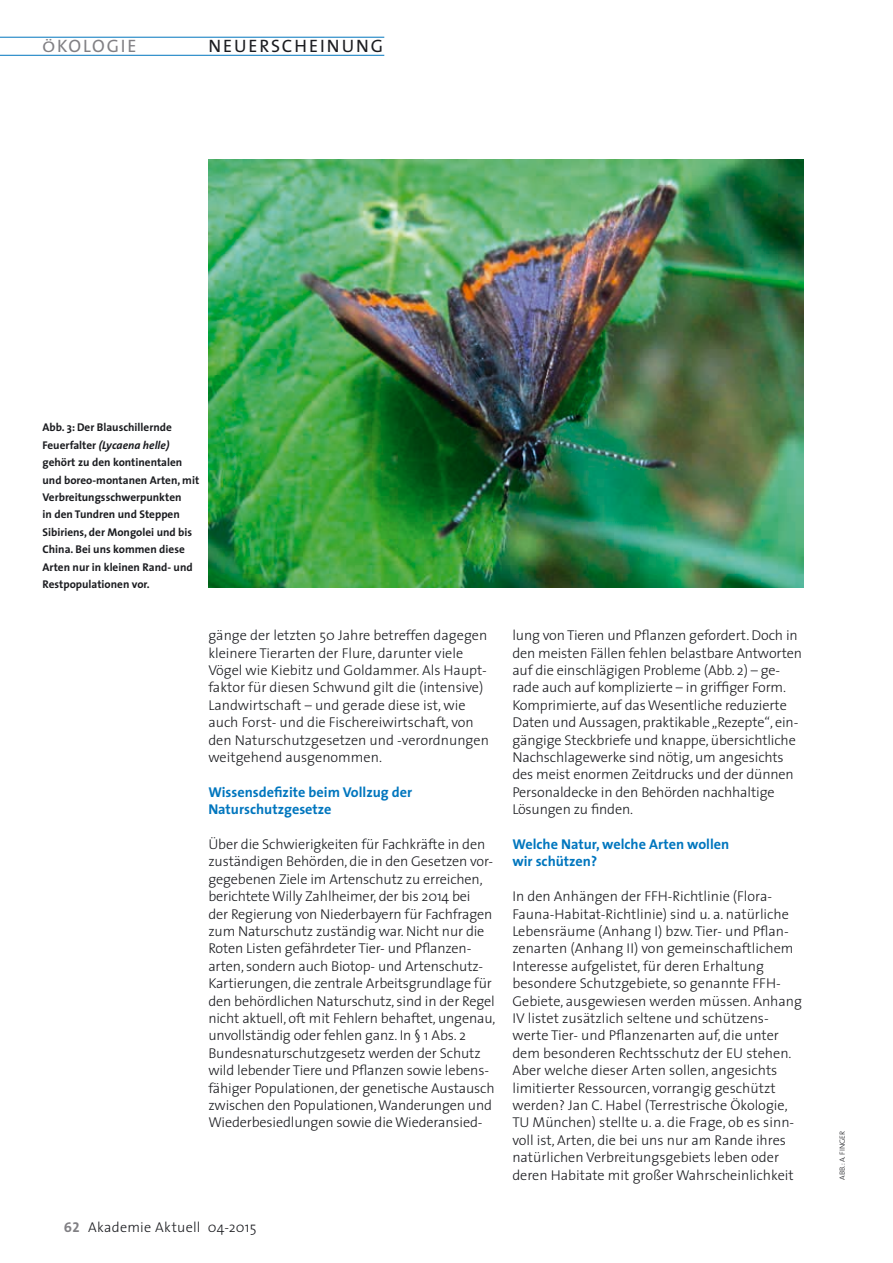
<style>
.page{position:relative;width:893px;height:1263px;background:#fff}
.page>*{position:absolute;margin:0;border:0;box-sizing:border-box;transform-origin:0 0}
.t1{font:18px "The Sans";letter-spacing:.11em;color:#1b1c20}
.t2{font:18px "The Sans";letter-spacing:.1em;color:#818084}
.t3{font:300 14.25px/17.4px "The Sans";letter-spacing:-.01em;color:#1b1c20}
.t4{font:700 14.25px/17.4px "The Sans";color:#0076be}
.t5{font:300 14.25px "The Sans";letter-spacing:.02em;color:#1b1c20}
.t6{font:700 11.25px/17.4px "The Sans";color:#1b1c20}
.t7{font:7.5px "The Sans Light Caps";color:#1b1c20}
.s1{font-size:15.45px}
.s2{font-style:italic}
.s3{font-family:"The Sans Bold Caps";font-weight:400;color:#818084}
</style>
<div class="page">
<img style="left:208px;top:159px;width:596px;height:429px">
<hr style="left:0;top:55px;width:384px;height:1px;background:#0076be">
<hr style="left:0;top:37px;width:384px;height:1px;background:#0076be">
<p class="t2" style="left:43px;top:31px;width:96px"><span class="s1">Ö</span>KOLOGIE</p>
<p class="t1" style="left:208px;top:31px;width:176px">NEUERSCHEINUNG</p>
<p class="t6" style="left:43px;top:419px;width:158px">Abb. 3: Der Blauschillernde<br>Feuerfalter <span class="s2">(Lycaena helle) </span>gehört zu den kontinentalen und boreo-montanen Arten, mit<br>Verbreitungsschwerpunkten<br>in den Tundren und Steppen<br>Sibiriens, der Mongolei und bis<br>China. Bei uns kommen diese<br>Arten nur in kleinen Rand- und<br>Restpopulationen vor.</p>
<p class="t3" style="left:208px;top:626px;width:282px">gänge der letzten 50 Jahre betreffen dagegen kleinere Tierarten der Flure, darunter viele Vögel wie Kiebitz und Goldammer. Als Haupt&shy;faktor für diesen Schwund gilt die (intensive)<br>Landwirtschaft – und gerade diese ist, wie auch Forst- und die Fischereiwirtschaft, von den Naturschutzgesetzen und -verordnungen weitgehend ausgenommen.</p>
<p class="t4" style="left:208px;top:783px;width:205px">Wissensdefizite beim Vollzug der<br>Naturschutzgesetze</p>
<p class="t3" style="left:208px;top:835px;width:289px">Über die Schwierigkeiten für Fachkräfte in den zuständigen Behörden, die in den Gesetzen vor&shy;gegebenen Ziele im Artenschutz zu erreichen, berichtete Willy Zahlheimer, der bis 2014 bei<br>der Regierung von Niederbayern für Fachfragen zum Naturschutz zuständig war. Nicht nur die Roten Listen gefährdeter Tier- und Pflanzen&shy;arten, sondern auch Biotop- und Artenschutz-Kartierungen, die zentrale Arbeitsgrundlage für den behördlichen Naturschutz, sind in der Regel nicht aktuell, oft mit Fehlern behaftet, ungenau, unvollständig oder fehlen ganz. In § 1 Abs. 2<br>Bundesnaturschutzgesetz werden der Schutz wild lebender Tiere und Pflanzen sowie lebens&shy;fähiger Populationen, der genetische Austausch zwischen den Populationen, Wanderungen und Wiederbesiedlungen sowie die Wiederansied-</p>
<p class="t5" style="left:64px;top:1215px;width:194px"><span class="s3">62</span> Akademie Aktuell 04-2015</p>
<p class="t3" style="left:512px;top:626px;width:291px">lung von Tieren und Pflanzen gefordert. Doch in den meisten Fällen fehlen belastbare Antworten auf die einschlägigen Probleme (Abb. 2) – ge&shy;rade auch auf komplizierte – in griffiger Form.<br>Komprimierte, auf das Wesentliche reduzierte Daten und Aussagen, praktikable „Rezepte“, ein&shy;gängige Steckbriefe und knappe, übersichtliche Nachschlagewerke sind nötig, um angesichts des meist enormen Zeitdrucks und der dünnen Personaldecke in den Behörden nachhaltige Lösungen zu finden.</p>
<p class="t4" style="left:512px;top:835px;width:218px">Welche Natur, welche Arten wollen wir schützen?</p>
<p class="t3" style="left:512px;top:887px;width:291px">In den Anhängen der FFH-Richtlinie (Flora-Fauna-Habitat-Richtlinie) sind u. a. natürliche Lebensräume (Anhang I) bzw. Tier- und Pflan&shy;zenarten (Anhang II) von gemeinschaftlichem Interesse aufgelistet, für deren Erhaltung besondere Schutzgebiete, so genannte FFH-Gebiete, ausgewiesen werden müssen. Anhang IV listet zusätzlich seltene und schützens&shy;werte Tier- und Pflanzenarten auf, die unter dem besonderen Rechtsschutz der EU stehen.<br>Aber welche dieser Arten sollen, angesichts limitierter Ressourcen, vorrangig geschützt werden? Jan C. Habel (Terrestrische Ökologie, TU München) stellte u. a. die Frage, ob es sinn&shy;voll ist, Arten, die bei uns nur am Rande ihres natürlichen Verbreitungsgebiets leben oder deren Habitate mit großer Wahrscheinlichkeit</p>
<p class="t7" style="left:836px;top:1180px;width:50px;rotate:-90deg">ABB.: A. FINGER</p>
</div>
